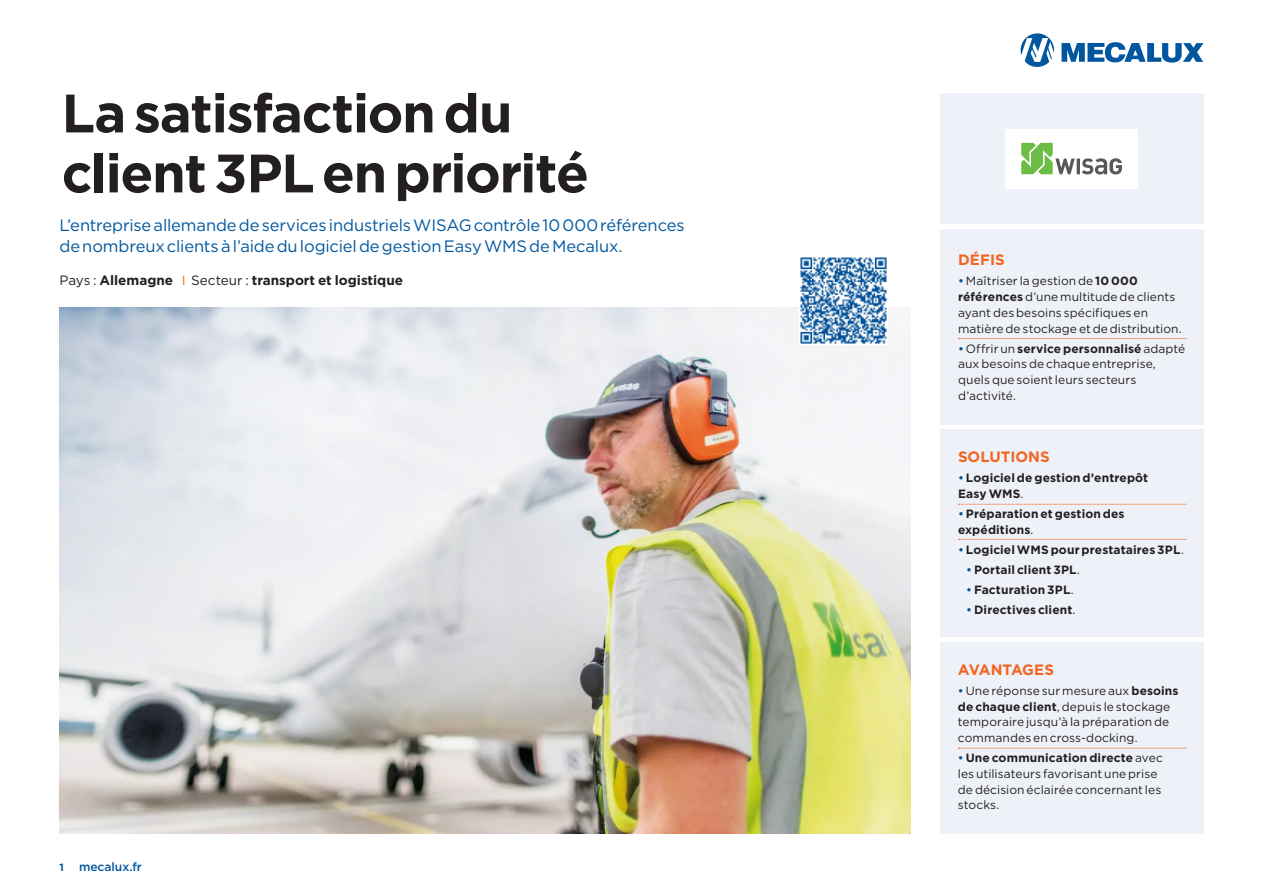
<style>
.page{position:relative;width:1263px;height:893px;background:#fff}
.page>*{position:absolute;margin:0;border:0;box-sizing:border-box;transform-origin:0 0}
.t1{font:700 54px/60px "Gotham";letter-spacing:-.025em;color:#231f20}
.t2{font:16.5px/21px "Gotham";letter-spacing:-.01em;color:#01579f}
.t3{font:700 15px "Gotham";color:#f36421}
.t4{font:700 15px "Gotham";letter-spacing:-.025em;color:#f36421}
.t5{font:700 13.5px "Gotham";color:#231f20}
.t6{font:12px/15.8px "Gotham";letter-spacing:.005em;color:#231f20}
.t7{font:700 12px/15.8px "Gotham";letter-spacing:.01em;color:#231f20}
.t8{font:500 12px "Gotham";color:#01579f}
.t9{font:700 10.5px "Gotham";color:#01579f}
.s1{font-weight:400}
.s2{font-weight:400;color:#f36421}
.s3{font-weight:500;color:#01579f}
.s4{font-weight:700}
</style>
<div class="page">
<svg style="left:1020px;top:33px;width:34px;height:34px"></svg>
<svg style="left:1061px;top:42px;width:142px;height:21px"></svg>
<div style="left:940px;top:94px;width:263px;height:130px;background:#eef2f8"></div>
<div style="left:1005px;top:129px;width:133px;height:60px;background:#fff"></div>
<svg style="left:1021px;top:143px;width:101px;height:32px"></svg>
<img style="left:60px;top:307px;width:850px;height:527px">
<img style="left:799px;top:257px;width:88px;height:87px">
<div style="left:940px;top:429px;width:263px;height:208px;background:#eef2f8"></div>
<div style="left:940px;top:229px;width:263px;height:195px;background:#eef2f8"></div>
<svg style="left:958px;top:338px;width:228px;height:1px"></svg>
<div style="left:940px;top:642px;width:263px;height:192px;background:#eef2f8"></div>
<svg style="left:958px;top:504px;width:228px;height:1px"></svg>
<svg style="left:958px;top:748px;width:228px;height:1px"></svg>
<svg style="left:958px;top:539px;width:228px;height:1px"></svg>
<h1 class="t1" style="left:62px;top:83px;width:529px">La satisfaction du client 3PL en priorité</h1>
<h2 class="t2" style="left:60px;top:214px;width:627px">L’entreprise allemande de services industriels WISAG contrôle 10 000 références de nombreux clients à l’aide du logiciel de gestion Easy WMS de Mecalux.</h2>
<p class="t5" style="left:60px;top:271px;width:345px"><span class="s1">Pays :</span> Allemagne <span class="s2">I</span> <span class="s1">Secteur :</span> transport et logistique</p>
<p class="t9" style="left:60px;top:860px;width:6px">1</p>
<p class="t8" style="left:79px;top:859px;width:64px">mecalux.fr</p>
<p class="t3" style="left:958px;top:250px;width:48px">DÉFIS</p>
<p class="t6" style="left:958px;top:273px;width:225px"><span class="s3">•</span> Maîtriser la gestion de <span class="s4">10 000 références</span> d’une multitude de clients ayant des besoins spécifiques en matière de stockage et de distribution.</p>
<p class="t6" style="left:958px;top:340px;width:229px"><span class="s3">•</span> Offrir un <span class="s4">service personnalisé</span> adapté aux besoins de chaque entreprise, quels que soient leurs secteurs d’activité.</p>
<p class="t3" style="left:958px;top:447px;width:93px">SOLUTIONS</p>
<p class="t7" style="left:958px;top:470px;width:192px"><span class="s3">•</span> Logiciel de gestion d’entrepôt<br>Easy WMS<span class="s1">.</span></p>
<p class="t7" style="left:958px;top:506px;width:168px"><span class="s3">•</span> Préparation et gestion des expéditions<span class="s1">.</span></p>
<p class="t7" style="left:958px;top:541px;width:227px"><span class="s3">•</span> Logiciel WMS pour prestataires 3PL<span class="s1">.</span></p>
<p class="t7" style="left:966px;top:561px;width:115px"><span class="s3">•</span> Portail client 3PL<span class="s1">.</span></p>
<p class="t7" style="left:966px;top:581px;width:109px"><span class="s3">•</span> Facturation 3PL<span class="s1">.</span></p>
<p class="t7" style="left:966px;top:601px;width:111px"><span class="s3">•</span> Directives client<span class="s1">.</span></p>
<p class="t4" style="left:958px;top:660px;width:98px">AVANTAGES</p>
<p class="t6" style="left:958px;top:682px;width:222px"><span class="s3">•</span> Une réponse sur mesure aux <span class="s4">besoins de chaque client</span>, depuis le stockage temporaire jusqu’à la préparation de commandes en cross-docking.</p>
<p class="t6" style="left:958px;top:750px;width:206px"><span class="s3">•</span> <span class="s4">Une communication directe</span> avec les utilisateurs favorisant une prise de décision éclairée concernant les stocks.</p>
</div>
